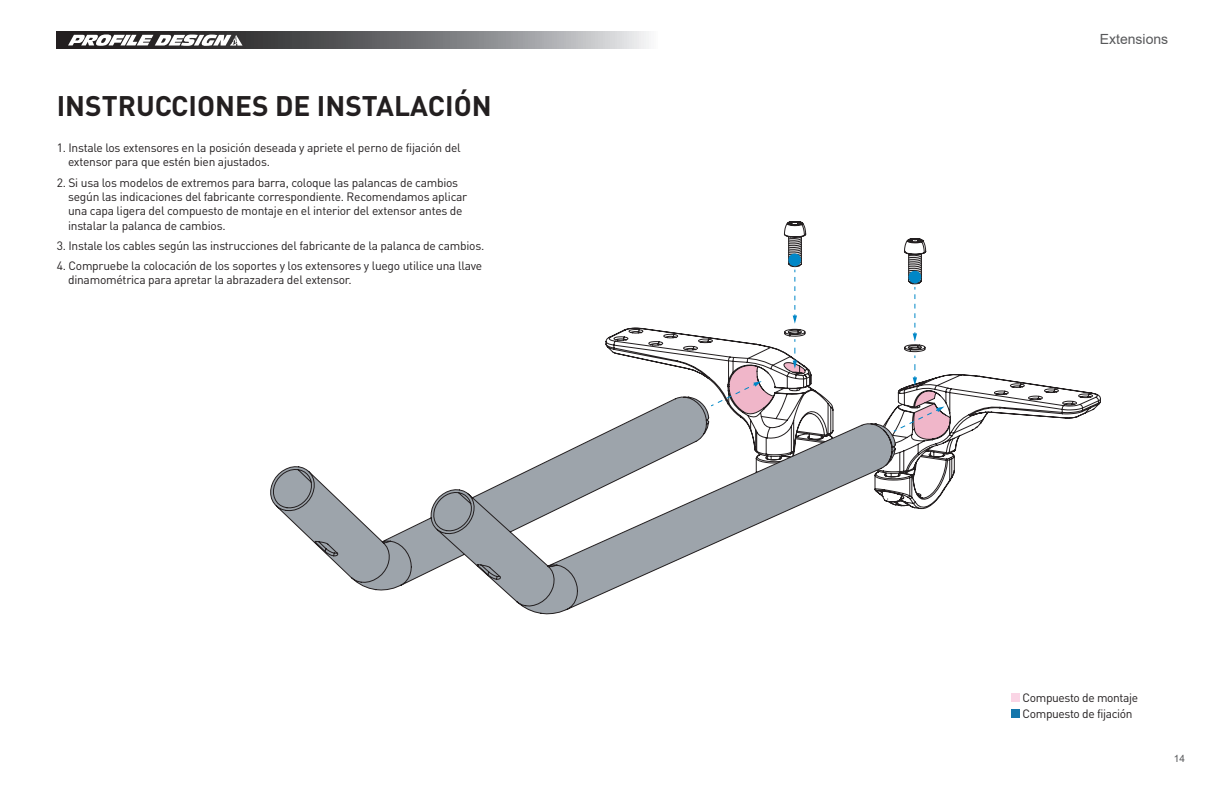
<style>
.page{position:relative;width:1225px;height:794px;background:#fff}
.page>*{position:absolute;margin:0;border:0;box-sizing:border-box;transform-origin:0 0}
.Page_Title{font:700 28px "DIN Pro";color:#231f20}
.t1{font:14px "Arial";color:#57585a}
.t2{font:12px/14.4px "DIN Pro";letter-spacing:-.02em;color:#231f20}
.t3{font:10px "Arial";color:#57585a}
</style>
<div class="page">
<svg style="left:57px;top:32px;width:592px;height:17px;background:#767779"></svg>
<svg style="left:68px;top:34px;width:174px;height:12px"></svg>
<svg style="left:605px;top:328px;width:495px;height:181px"></svg>
<svg style="left:710px;top:365px;width:63px;height:32px"></svg>
<svg style="left:783px;top:221px;width:168px;height:220px"></svg>
<svg style="left:270px;top:397px;width:625px;height:217px"></svg>
<div style="left:1011px;top:693px;width:8px;height:9px;background:#fad5e5"></div>
<div style="left:1011px;top:709px;width:8px;height:8px;background:#1476ab"></div>
<p class="Page_Title" style="left:57px;top:86px;width:436px">INSTRUCCIONES DE INSTALACIÓN</p>
<p class="t2" style="left:68px;top:140px;width:394px;text-indent:-11px">1. Instale los extensores en la posición deseada y apriete el perno de fijación del extensor para que estén bien ajustados.</p>
<p class="t2" style="left:68px;top:174px;width:401px;text-indent:-11px">2. Si usa los modelos de extremos para barra, coloque las palancas de cambios según las indicaciones del fabricante correspondiente. Recomendamos aplicar una capa ligera del compuesto de montaje en el interior del extensor antes de instalar la palanca de cambios.</p>
<p class="t2" style="left:57px;top:238px;width:429px">3. Instale los cables según las instrucciones del fabricante de la palanca de cambios.</p>
<p class="t2" style="left:68px;top:258px;width:416px;text-indent:-11px">4. Compruebe la colocación de los soportes y los extensores y luego utilice una llave dinamométrica para apretar la abrazadera del extensor.</p>
<p class="t1" style="left:1099px;top:29px;width:70px">Extensions</p>
<p class="t2" style="left:1022px;top:690px;width:117px">Compuesto de montaje</p>
<p class="t2" style="left:1022px;top:705px;width:112px">Compuesto de fijación</p>
<p class="t3" style="left:1174px;top:751px;width:12px">14</p>
</div>
